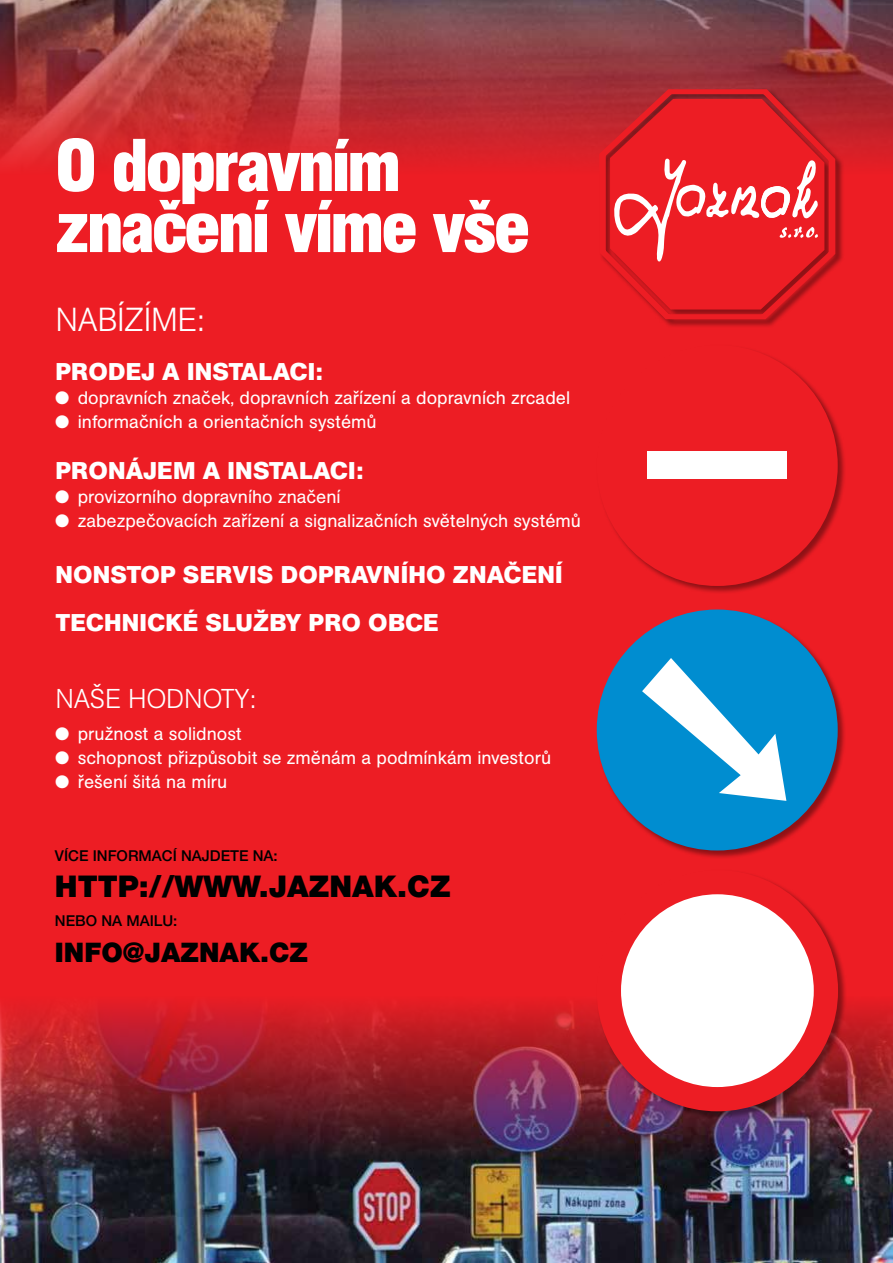
<style>
.page{position:relative;width:893px;height:1263px;background:#fff}
.page>*{position:absolute;margin:0;border:0;box-sizing:border-box;transform-origin:0 0}
.t1{font:700 condensed 73.8px/61.1px "AG Book Pro";letter-spacing:-.02em;color:#fff}
.t2{font:300 33px "AG Book Pro";letter-spacing:-.01em;color:#fff}
.t3{font:900 30px "Helvetica Neue OT";color:#000}
.t4{font:900 27px "Helvetica Neue OT";color:#000}
.t5{font:300 27px "AG Book Pro";letter-spacing:-.01em;color:#fff}
.t6{font:700 24px/48px "AG Book Pro";letter-spacing:.01em;color:#fff}
.t7{font:18px "AG Book Pro";color:#fff}
.t8{font:500 15px "Helvetica Neue OT";color:#000}
</style>
<div class="page">
<div style="left:0;top:175px;width:893px;height:821px;background:#ed1d24"></div>
<img style="left:0;top:1160px;width:893px;height:103px">
<img style="left:0;top:996px;width:893px;height:164px">
<img style="left:0;top:0;width:893px;height:175px">
<div style="left:596px;top:869px;width:251px;height:251px;background:#000;opacity:.4"></div>
<div style="left:609px;top:882px;width:217px;height:217px;background:#fff;border-radius:50%"></div>
<div style="left:597px;top:870px;width:241px;height:241px;border:24px solid #ed1d24;border-radius:50%"></div>
<div style="left:596px;top:345px;width:250px;height:250px;background:#000;opacity:.4"></div>
<div style="left:609px;top:357px;width:217px;height:217px;background:#ed1d24;border-radius:50%"></div>
<div style="left:597px;top:345px;width:241px;height:241px;border:24px solid #ed1d24;border-radius:50%"></div>
<div style="left:647px;top:452px;width:140px;height:27px;background:#fff"></div>
<div style="left:596px;top:609px;width:250px;height:250px;background:#000;opacity:.4"></div>
<div style="left:609px;top:622px;width:217px;height:216px;background:#008dd0;border-radius:50%"></div>
<div style="left:597px;top:609px;width:241px;height:241px;border:24px solid #008dd0;border-radius:50%"></div>
<svg style="left:642px;top:658px;width:144px;height:143px"></svg>
<div style="left:599px;top:89px;width:245px;height:239px;background:#000;opacity:.4"></div>
<svg style="left:597px;top:87px;width:241px;height:234px"></svg>
<svg style="left:609px;top:96px;width:217px;height:215px"></svg>
<svg style="left:611px;top:101px;width:212px;height:207px"></svg>
<h1 class="t1" style="left:55px;top:134px;width:476px">O dopravním značení víme vše</h1>
<h2 class="t2" style="left:55px;top:298px;width:151px">NABÍZÍME:</h2>
<h3 class="t6" style="left:55px;top:348px;width:269px">PRODEJ A INSTALACI:</h3>
<p class="t7" style="left:55px;top:386px;width:516px">● dopravních značek, dopravních zařízení a dopravních zrcadel</p>
<p class="t7" style="left:55px;top:410px;width:323px">● informačních a orientačních systémů</p>
<h3 class="t6" style="left:55px;top:447px;width:309px">PRONÁJEM A INSTALACI:</h3>
<p class="t7" style="left:55px;top:485px;width:287px">● provizorního dopravního značení</p>
<p class="t7" style="left:55px;top:509px;width:527px">● zabezpečovacích zařízení a signalizačních světelných systémů</p>
<h3 class="t6" style="left:55px;top:550px;width:509px">NONSTOP SERVIS DOPRAVNÍHO ZNAČENÍ<br>TECHNICKÉ SLUŽBY PRO OBCE</h3>
<h3 class="t5" style="left:55px;top:681px;width:202px">NAŠE HODNOTY:</h3>
<p class="t7" style="left:55px;top:722px;width:188px">● pružnost a solidnost</p>
<p class="t7" style="left:55px;top:746px;width:497px">● schopnost přizpůsobit se změnám a podmínkám investorů</p>
<p class="t7" style="left:55px;top:770px;width:174px">● řešení šitá na míru</p>
<p class="t8" style="left:55px;top:848px;width:224px">VÍCE INFORMACÍ NAJDETE NA:</p>
<h3 class="t3" style="left:55px;top:870px;width:397px">HTTP://WWW.JAZNAK.CZ</h3>
<p class="t8" style="left:55px;top:912px;width:124px">NEBO NA MAILU:</p>
<h3 class="t4" style="left:55px;top:937px;width:255px">INFO@JAZNAK.CZ</h3>
</div>
